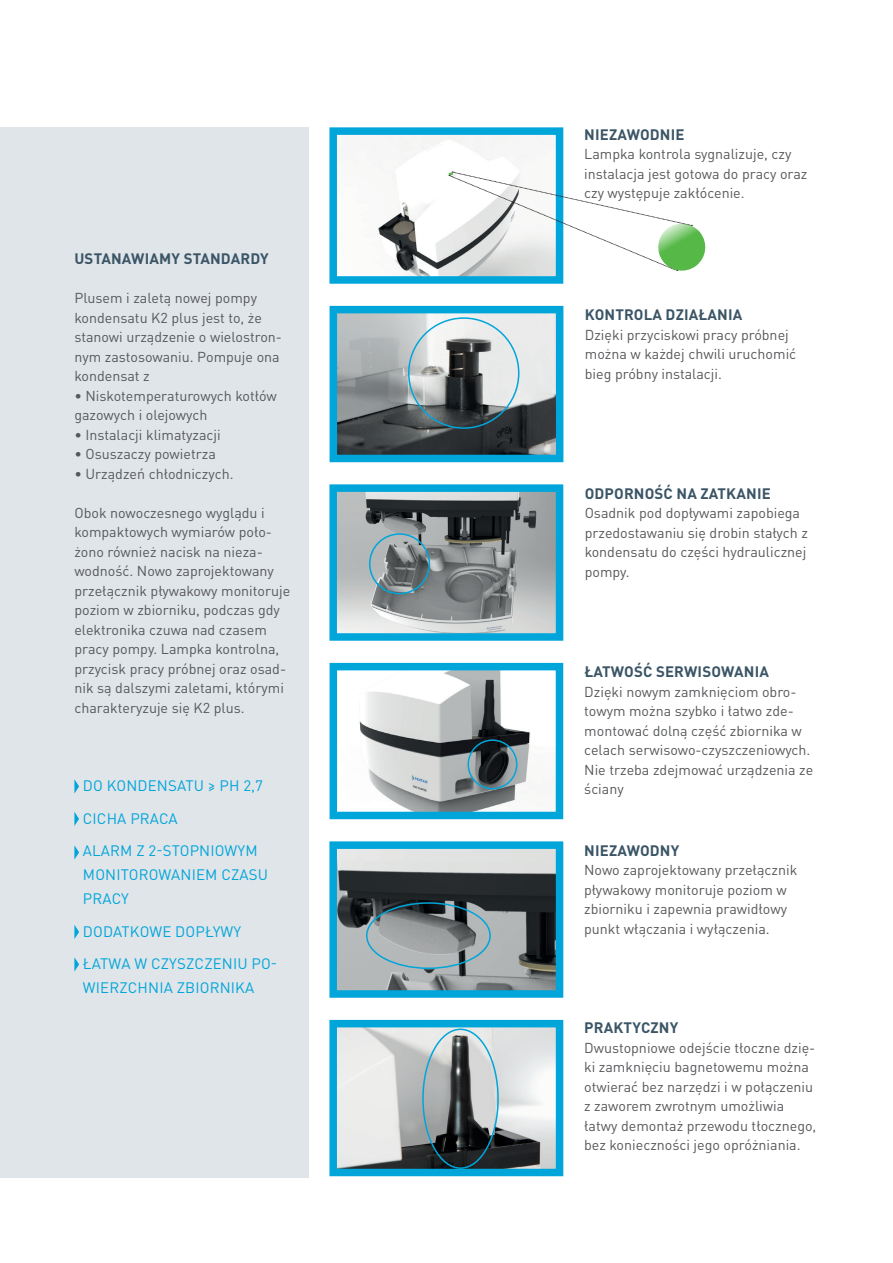
<style>
.page{position:relative;width:893px;height:1263px;background:#fff}
.page>*{position:absolute;margin:0;border:0;box-sizing:border-box;transform-origin:0 0}
.t1{font:15px/32.5px "DIN Pro";letter-spacing:.01em;color:#00a5da}
.t2{font:700 15px "DIN Pro";letter-spacing:.01em;color:#3b5566}
.t3{font:14.25px/19.5px "DIN Pro";color:#57585a}
</style>
<div class="page">
<div style="left:0;top:128px;width:308px;height:1050px;background:#e0e5e9"></div>
<img style="left:339px;top:315px;width:215px;height:138px">
<div style="left:330px;top:306px;width:233px;height:156px;border:8px solid #00a5da"></div>
<img style="left:338px;top:1029px;width:216px;height:138px">
<div style="left:329px;top:1020px;width:234px;height:156px;border:8px solid #00a5da"></div>
<img style="left:338px;top:850px;width:216px;height:139px">
<div style="left:329px;top:841px;width:234px;height:157px;border:8px solid #00a5da"></div>
<img style="left:338px;top:493px;width:216px;height:139px">
<div style="left:329px;top:484px;width:234px;height:157px;border:8px solid #00a5da"></div>
<div style="left:408px;top:317px;width:111px;height:112px;border:2px solid #00a5da;border-radius:50%"></div>
<div style="left:369px;top:533px;width:61px;height:61px;border:2px solid #00a5da;border-radius:50%"></div>
<div style="left:422px;top:1028px;width:77px;height:141px;border:2px solid #00a5da;border-radius:50%"></div>
<div style="left:366px;top:902px;width:125px;height:67px;border:2px solid #00a5da;border-radius:50%"></div>
<img style="left:359px;top:672px;width:193px;height:138px">
<div style="left:330px;top:663px;width:233px;height:156px;border:8px solid #00a5da"></div>
<img style="left:351px;top:136px;width:203px;height:139px">
<div style="left:329px;top:127px;width:234px;height:157px;border:8px solid #00a5da"></div>
<svg style="left:449px;top:172px;width:257px;height:102px"></svg>
<svg style="left:74px;top:779px;width:5px;height:14px"></svg>
<svg style="left:74px;top:812px;width:5px;height:14px"></svg>
<svg style="left:74px;top:845px;width:5px;height:14px"></svg>
<svg style="left:74px;top:925px;width:5px;height:14px"></svg>
<svg style="left:74px;top:957px;width:5px;height:14px"></svg>
<div style="left:467px;top:739px;width:50px;height:50px;border:2px solid #00a5da;border-radius:50%"></div>
<p class="t2" style="left:74px;top:246px;width:196px">USTANAWIAMY STANDARDY</p>
<p class="t3" style="left:74px;top:287px;width:209px">Plusem i zaletą nowej pompy kondensatu K2 plus jest to, że stanowi urządzenie o wielostron&shy;nym zastosowaniu. Pompuje ona kondensat z</p>
<p class="t3" style="left:74px;top:384px;width:204px">• Niskotemperaturowych kotłów gazowych i olejowych</p>
<p class="t3" style="left:74px;top:423px;width:148px">• Instalacji klimatyzacji</p>
<p class="t3" style="left:74px;top:443px;width:143px">• Osuszaczy powietrza</p>
<p class="t3" style="left:74px;top:462px;width:161px">• Urządzeń chłodniczych.</p>
<p class="t3" style="left:74px;top:501px;width:217px">Obok nowoczesnego wyglądu i kompaktowych wymiarów poło&shy;żono również nacisk na nieza&shy;wodność. Nowo zaprojektowany przełącznik pływakowy monitoruje poziom w zbiorniku, podczas gdy elektronika czuwa nad czasem pracy pompy. Lampka kontrolna, przycisk pracy próbnej oraz osad&shy;nik są dalszymi zaletami, którymi charakteryzuje się K2 plus.</p>
<p class="t1" style="left:83px;top:768px;width:182px">DO KONDENSATU ≥ PH 2,7<br>CICHA PRACA<br>ALARM Z 2-STOPNIOWYM</p>
<p class="t1" style="left:83px;top:861px;width:187px;line-height:24px">MONITOROWANIEM CZASU<br>PRACY</p>
<p class="t1" style="left:83px;top:914px;width:196px">DODATKOWE DOPŁYWY<br>ŁATWA W CZYSZCZENIU PO-</p>
<p class="t1" style="left:83px;top:970px;width:173px">WIERZCHNIA ZBIORNIKA</p>
<p class="t2" style="left:584px;top:122px;width:102px">NIEZAWODNIE</p>
<p class="t3" style="left:584px;top:143px;width:225px">Lampka kontrola sygnalizuje, czy instalacja jest gotowa do pracy oraz czy występuje zakłócenie.</p>
<p class="t2" style="left:585px;top:303px;width:159px">KONTROLA DZIAŁANIA</p>
<p class="t3" style="left:585px;top:324px;width:213px">Dzięki przyciskowi pracy próbnej można w każdej chwili uruchomić bieg próbny instalacji.</p>
<p class="t2" style="left:585px;top:481px;width:188px">ODPORNOŚĆ NA ZATKANIE</p>
<p class="t3" style="left:585px;top:502px;width:225px">Osadnik pod dopływami zapobiega przedostawaniu się drobin stałych z kondensatu do części hydraulicznej pompy.</p>
<p class="t2" style="left:584px;top:659px;width:186px">ŁATWOŚĆ SERWISOWANIA</p>
<p class="t3" style="left:584px;top:680px;width:231px">Dzięki nowym zamknięciom obro&shy;towym można szybko i łatwo zde&shy;montować dolną część zbiornika w celach serwisowo-czyszczeniowych.<br>Nie trzeba zdejmować urządzenia ze ściany</p>
<p class="t2" style="left:584px;top:838px;width:97px">NIEZAWODNY</p>
<p class="t3" style="left:584px;top:859px;width:215px">Nowo zaprojektowany przełącznik pływakowy monitoruje poziom w zbiorniku i zapewnia prawidłowy punkt włączania i wyłączenia.</p>
<p class="t2" style="left:584px;top:1015px;width:96px">PRAKTYCZNY</p>
<p class="t3" style="left:584px;top:1036px;width:234px">Dwustopniowe odejście tłoczne dzię&shy;ki zamknięciu bagnetowemu można otwierać bez narzędzi i w połączeniu z zaworem zwrotnym umożliwia łatwy demontaż przewodu tłocznego, bez konieczności jego opróżniania.</p>
</div>
